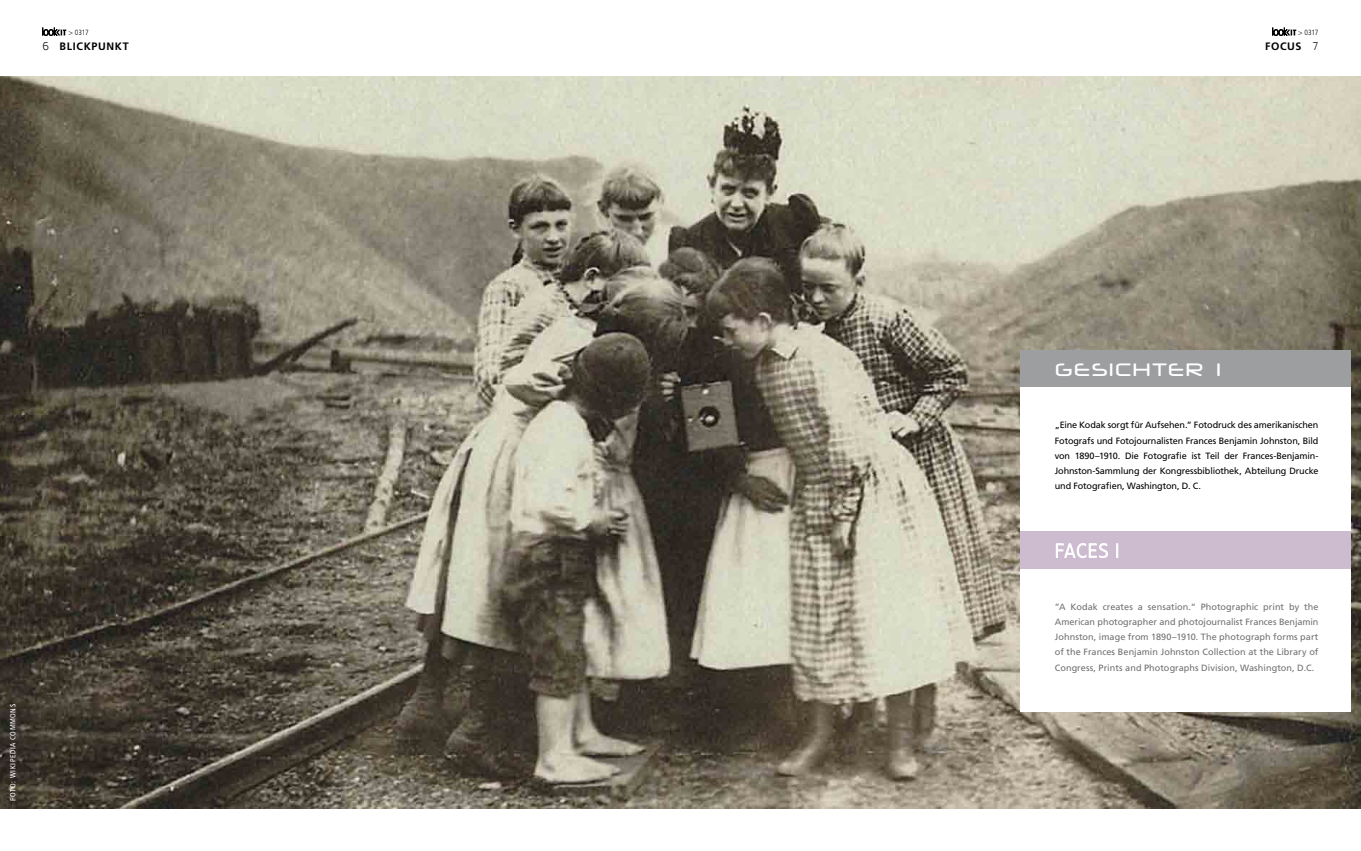
<style>
.page{position:relative;width:1361px;height:851px;background:#fff}
.page>*{position:absolute;margin:0;border:0;box-sizing:border-box;transform-origin:0 0}
.t1{font:500 20.1px "ft 30 modus";letter-spacing:.05em;color:#fff}
.t2{font:700 10.8px "Frutiger";letter-spacing:.06em;color:#000}
.t3{font:9.1px/15.2px "Frutiger";letter-spacing:.01em;color:#707172;text-align:justify}
.t4{font:9.1px/15.2px "Frutiger";letter-spacing:-.015em;color:#000;text-align:justify}
.t5{font:condensed 7.5px "Frutiger";letter-spacing:.075em;color:#fff}
.t6{font:300 condensed 7.5px "Frutiger";letter-spacing:-.025em;color:#000}
.s1{font-family:"TF Forever";font-weight:300}
</style>
<div class="page">
<svg style="left:1272px;top:28px;width:24px;height:8px"></svg>
<img style="left:0;top:77px;width:1361px;height:731px">
<div style="left:1020px;top:350px;width:331px;height:37px;background:#9c9e9f"></div>
<div style="left:1020px;top:387px;width:331px;height:147px;background:#fff"></div>
<div style="left:1020px;top:531px;width:331px;height:38px;background:#cdbcd0"></div>
<div style="left:1020px;top:569px;width:331px;height:142px;background:#fff"></div>
<svg style="left:1056px;top:543px;width:52px;height:15px"></svg>
<svg style="left:1116px;top:543px;width:2px;height:14px"></svg>
<svg style="left:42px;top:28px;width:24px;height:8px"></svg>
<p class="t6" style="left:68px;top:29px;width:22px">&gt; 0317</p>
<p class="t2" style="left:43px;top:39px;width:88px"><span class="s1">6</span> BLICKPUNKT</p>
<p class="t5" style="left:9px;top:800px;width:98px;rotate:-90deg">Foto: wikipedia commons</p>
<p class="t6" style="left:1298px;top:29px;width:22px">&gt; 0317</p>
<p class="t2" style="left:1265px;top:40px;width:55px">FOCUS <span class="s1">7</span></p>
<h1 class="t1" style="left:1055px;top:360px;width:168px">GESICHTER I</h1>
<p class="t4" style="left:1055px;top:417px;width:265px">„Eine Kodak sorgt für Aufsehen.” Fotodruck des amerikanischen Fotografs und Fotojournalisten Frances Benjamin Johnston, Bild von 1890–1910. Die Fotografie ist Teil der Frances-Benjamin-Johnston-Sammlung der Kongressbibliothek, Abteilung Drucke und Fotografien, Washington, D. C.</p>
<p class="t3" style="left:1055px;top:599px;width:265px">”A Kodak creates a sensation.“ Photographic print by the American photographer and photojournalist Frances Benjamin Johnston, image from 1890–1910. The photograph forms part of the Frances Benjamin Johnston Collection at the Library of Congress, Prints and Photographs Division, Washington, D.C.</p>
</div>
